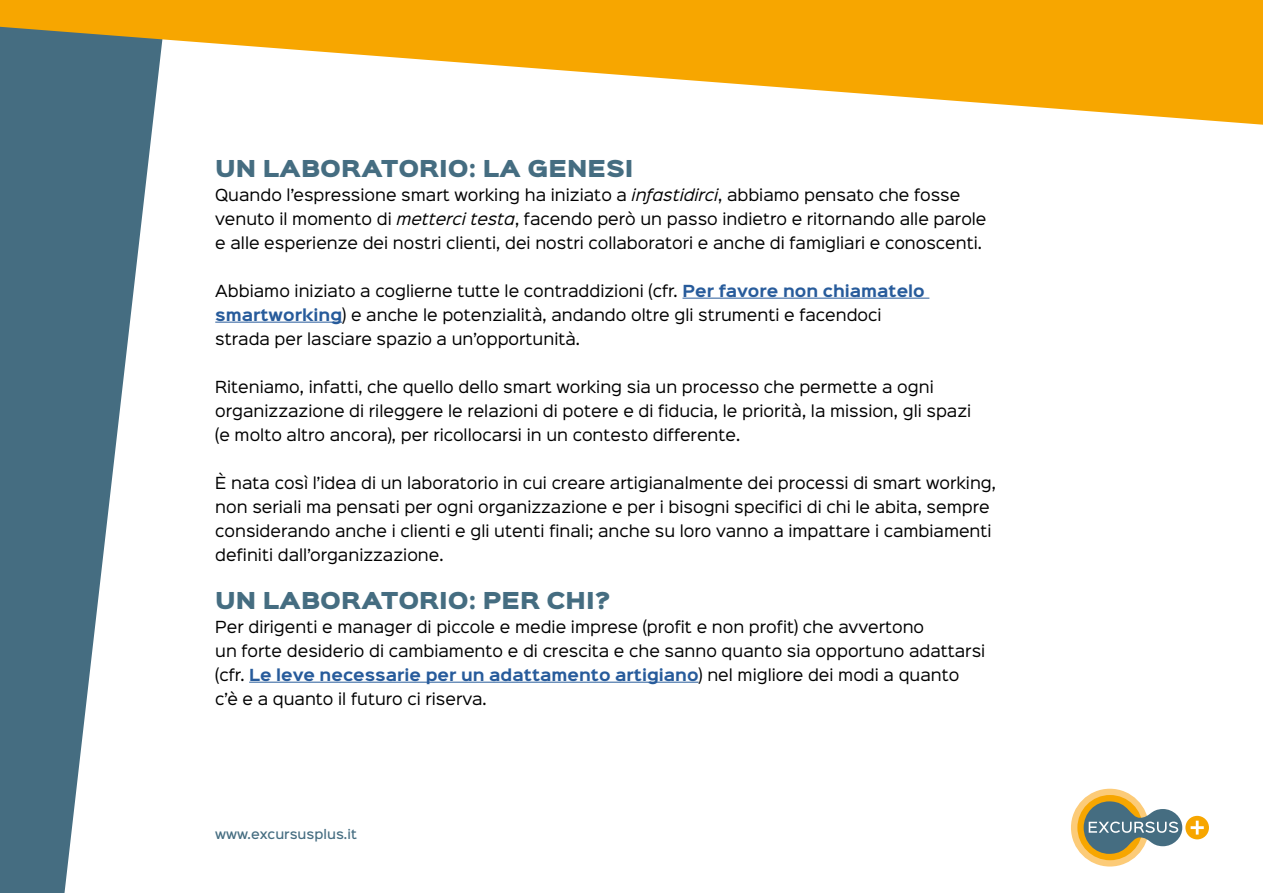
<style>
.page{position:relative;width:1263px;height:893px;background:#fff}
.page>*{position:absolute;margin:0;border:0;box-sizing:border-box;transform-origin:0 0}
.t1{font:21px "Sinkin Sans 900 X Black";color:#456d81}
.t2{font:15px/24px "Sinkin Sans 400";color:#000}
.t3{font:700 15px "Sinkin Sans 700";color:#275b9b}
.t4{font:500 12px "Sinkin Sans 500";color:#456d81}
.s1{font-style:italic}
.s2{font-family:"Sinkin Sans 700";font-weight:700;color:#275b9b}
.s3{font-family:"Sinkin Sans 400";font-weight:400;color:#000}
</style>
<div class="page">
<svg style="left:0;top:125px;width:153px;height:768px;fill:#456d81"></svg>
<svg style="left:0;top:0;width:1263px;height:125px;fill:#f7a600"></svg>
<hr style="left:682px;top:298px;width:247px;height:1px;background:#275b9b">
<hr style="left:215px;top:322px;width:127px;height:1px;background:#275b9b">
<hr style="left:249px;top:682px;width:450px;height:1px;background:#275b9b">
<div style="left:1071px;top:789px;width:78px;height:77px;background:#fccb78;border-radius:50%"></div>
<div style="left:1077px;top:795px;width:65px;height:65px;background:#f7a600;border-radius:50%"></div>
<svg style="left:1084px;top:801px;width:98px;height:53px"></svg>
<div style="left:1185px;top:816px;width:24px;height:23px;background:#f7a600;border-radius:50%"></div>
<svg style="left:1190px;top:821px;width:14px;height:14px"></svg>
<h1 class="t1" style="left:215px;top:157px;width:420px">UN LABORATORIO: LA GENESI</h1>
<p class="t2" style="left:215px;top:181px;width:773px">Quando l’espressione smart working ha iniziato a <span class="s1">infastidirci</span>, abbiamo pensato che fosse venuto il momento di <span class="s1">metterci testa</span>, facendo però un passo indietro e ritornando alle parole e alle esperienze dei nostri clienti, dei nostri collaboratori e anche di famigliari e conoscenti.</p>
<p class="t2" style="left:215px;top:277px;width:711px">Abbiamo iniziato a coglierne tutte le contraddizioni (cfr. <span class="s2">Per favore non chiamatelo smartworking</span>) e anche le potenzialità, andando oltre gli strumenti e facendoci strada per lasciare spazio a un’opportunità.</p>
<p class="t2" style="left:215px;top:373px;width:757px">Riteniamo, infatti, che quello dello smart working sia un processo che permette a ogni organizzazione di rileggere le relazioni di potere e di fiducia, le priorità, la mission, gli spazi (e molto altro ancora), per ricollocarsi in un contesto differente.</p>
<p class="t2" style="left:215px;top:469px;width:782px">È nata così l’idea di un laboratorio in cui creare artigianalmente dei processi di smart working, non seriali ma pensati per ogni organizzazione e per i bisogni specifici di chi le abita, sempre considerando anche i clienti e gli utenti finali; anche su loro vanno a impattare i cambiamenti definiti dall’organizzazione.</p>
<h1 class="t1" style="left:215px;top:589px;width:397px">UN LABORATORIO: PER CHI?</h1>
<p class="t2" style="left:215px;top:613px;width:771px">Per dirigenti e manager di piccole e medie imprese (profit e non profit) che avvertono<br>un forte desiderio di cambiamento e di crescita e che sanno quanto sia opportuno adattarsi</p>
<p class="t3" style="left:215px;top:667px;width:745px"><span class="s3">(cfr.</span> Le leve necessarie per un adattamento artigiano<span class="s3">) nel migliore dei modi a quanto</span></p>
<p class="t2" style="left:215px;top:685px;width:273px">c’è e a quanto il futuro ci riserva.</p>
<p class="t4" style="left:215px;top:824px;width:143px">www.excursusplus.it</p>
</div>
